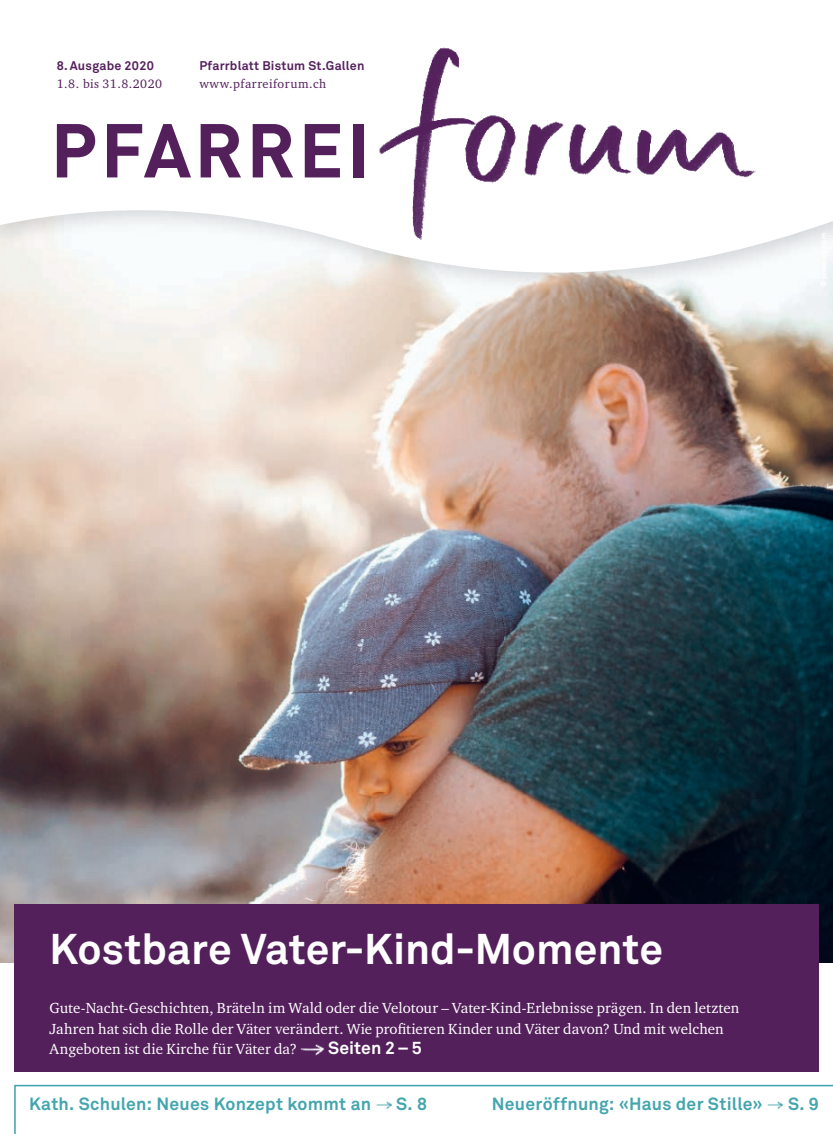
<style>
.page{position:relative;width:833px;height:1134px;background:#fff}
.page>*{position:absolute;margin:0;border:0;box-sizing:border-box;transform-origin:0 0}
.t1{font:700 75px "DIN";letter-spacing:.04em;color:#54205c}
.t2{font:700 42.5px "Akkurat";color:#fff}
.t3{font:700 17.5px "Akkurat";letter-spacing:.015em;color:#44a5ae}
.t4{font:700 17.5px "Akkurat";letter-spacing:.005em;color:#fff}
.t5{font:15px/20.6px "Charter ITC Std";letter-spacing:.005em;color:#fff}
.t6{font:700 12.5px "Akkurat";letter-spacing:.02em;color:#54205c}
.t7{font:12.5px "Charter ITC Std";letter-spacing:.04em;color:#54205c}
</style>
<div class="page">
<img style="left:0;top:305px;width:833px;height:658px">
<svg style="left:14px;top:1085px;width:819px;height:49px"></svg>
<svg style="left:0;top:210px;width:833px;height:95px;fill:#f6f8f7"></svg>
<img style="left:377px;top:47px;width:381px;height:198px">
<img style="left:375px;top:1100px;width:17px;height:10px">
<img style="left:767px;top:1100px;width:16px;height:10px">
<div style="left:14px;top:905px;width:805px;height:167px;background:#54205c"></div>
<img style="left:300px;top:1044px;width:24px;height:12px">
<p class="t6" style="left:57px;top:58px;width:98px">8. Ausgabe 2020</p>
<p class="t6" style="left:199px;top:58px;width:167px">Pfarrblatt Bistum St.Gallen</p>
<p class="t7" style="left:57px;top:76px;width:107px">1.8. bis 31.8.2020</p>
<p class="t7" style="left:199px;top:76px;width:128px">www.pfarreiforum.ch</p>
<h1 class="t1" style="left:51px;top:100px;width:321px">PFARREI</h1>
<h2 class="t2" style="left:50px;top:922px;width:615px">Kostbare Vater-Kind-Momente</h2>
<p class="t5" style="left:50px;top:997px;width:691px">Gute-Nacht-Geschichten, Bräteln im Wald oder die Velotour – Vater-Kind-Erlebnisse prägen. In den letzten<br>Jahren hat sich die Rolle der Väter verändert. Wie profitieren Kinder und Väter davon? Und mit welchen<br>Angeboten ist die Kirche für Väter da?</p>
<p class="t4" style="left:328px;top:1037px;width:95px">Seiten 2 – 5</p>
<p class="t3" style="left:29px;top:1092px;width:343px">Kath. Schulen: Neues Konzept kommt an</p>
<p class="t3" style="left:396px;top:1092px;width:32px">S. 8</p>
<p class="t3" style="left:492px;top:1092px;width:272px">Neueröffnung: «Haus der Stille»</p>
<p class="t3" style="left:788px;top:1092px;width:32px">S. 9</p>
</div>
